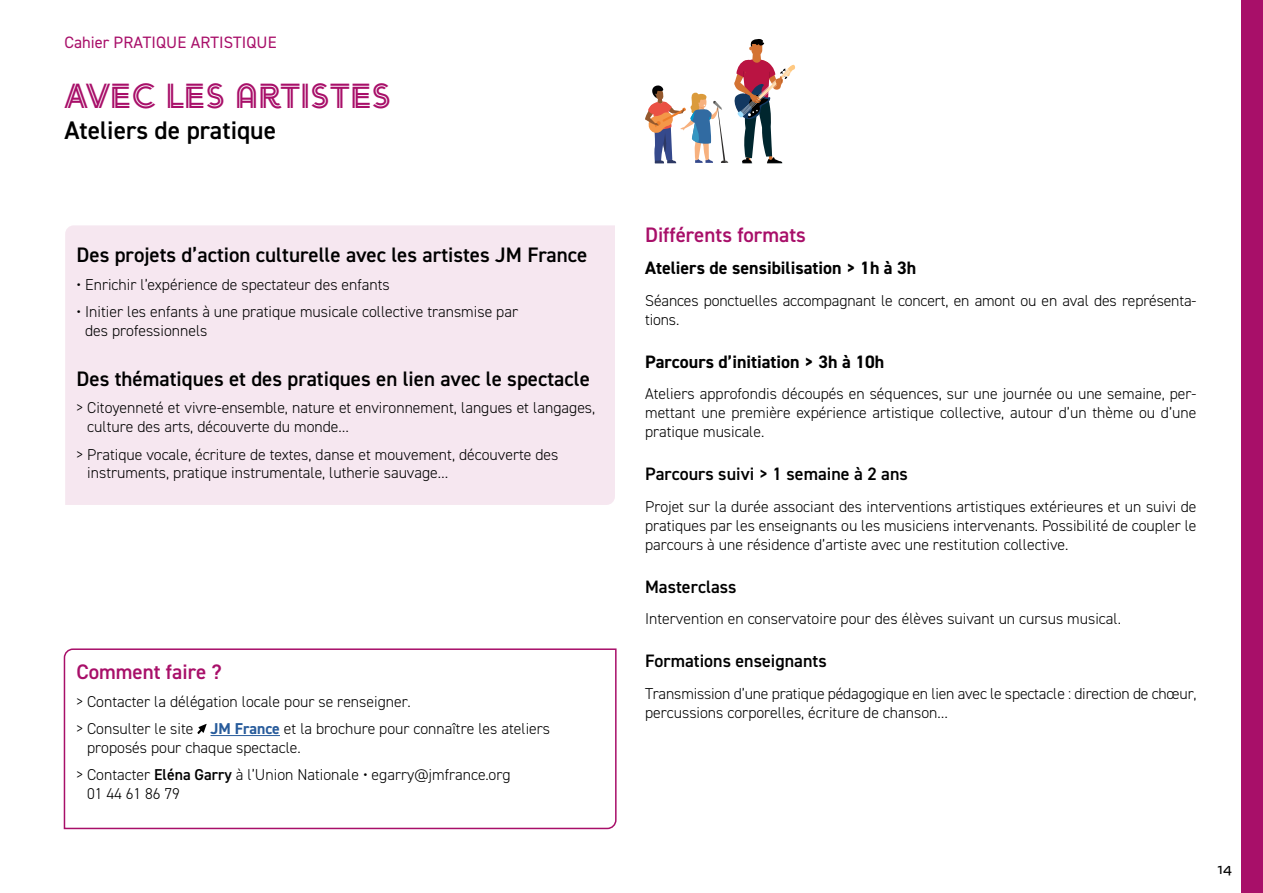
<style>
.page{position:relative;width:1263px;height:893px;background:#fff}
.page>*{position:absolute;margin:0;border:0;box-sizing:border-box;transform-origin:0 0}
.t1{font:34.5px "Arya Double";color:#a80f69}
.t2{font:600 25.5px "DIN2014";color:#000}
.t3{font:600 21px "DIN2014";color:#000}
.t4{font:600 21px "DIN2014";color:#a80f69}
.t5{font:600 18px "DIN2014";color:#000}
.t6{font:700 18px "DIN2014";color:#000}
.t7{font:16.5px "DIN2014";letter-spacing:.01em;color:#a80f69}
.t8{font:300 15.75px/18.9px "DIN2014";color:#000}
.t9{font:15px "Tisa Sans Pro";color:#000}
.s1{font-weight:700;color:#275b9b}
.s2{font-weight:600}
</style>
<div class="page">
<div style="left:1242px;top:0;width:21px;height:893px;background:#a80f69"></div>
<div style="left:65px;top:225px;width:550px;height:280px;background:#f6e7f0"></div>
<svg style="left:63px;top:648px;width:554px;height:182px"></svg>
<svg style="left:645px;top:39px;width:150px;height:125px"></svg>
<hr style="left:211px;top:735px;width:69px;height:1px;background:#275b9b">
<svg style="left:197px;top:724px;width:10px;height:10px"></svg>
<p class="t7" style="left:65px;top:32px;width:214px">Cahier PRATIQUE ARTISTIQUE</p>
<h1 class="t1" style="left:65px;top:75px;width:328px">AVEC LES ARTISTES</h1>
<h2 class="t2" style="left:65px;top:113px;width:213px">Ateliers de pratique</h2>
<h3 class="t3" style="left:77px;top:241px;width:512px">Des projets d’action culturelle avec les artistes JM France</h3>
<p class="t8" style="left:77px;top:275px;width:315px">• Enrichir l’expérience de spectateur des enfants</p>
<p class="t8" style="left:85px;top:302px;width:434px;text-indent:-9px">• Initier les enfants à une pratique musicale collective transmise par des professionnels</p>
<h3 class="t3" style="left:77px;top:365px;width:515px">Des thématiques et des pratiques en lien avec le spectacle</h3>
<p class="t8" style="left:87px;top:398px;width:510px;text-indent:-11px">&gt; Citoyenneté et vivre-ensemble, nature et environnement, langues et langages, culture des arts, découverte du monde…</p>
<p class="t8" style="left:87px;top:445px;width:473px;text-indent:-11px">&gt; Pratique vocale, écriture de textes, danse et mouvement, découverte des instruments, pratique instrumentale, lutherie sauvage…</p>
<h3 class="t4" style="left:76px;top:658px;width:147px">Comment faire ?</h3>
<p class="t8" style="left:76px;top:687px;width:475px;line-height:27.5px">&gt; Contacter la délégation locale pour se renseigner.<br>&gt; Consulter le site <span class="s1">JM France</span> et la brochure pour connaître les ateliers</p>
<p class="t8" style="left:76px;top:734px;width:436px;line-height:27.5px;text-indent:11px">proposés pour chaque spectacle.<br>&gt; Contacter <span class="s2">Eléna Garry</span> à l’Union Nationale • egarry@jmfrance.org</p>
<p class="t8" style="left:87px;top:784px;width:94px">01 44 61 86 79</p>
<h3 class="t4" style="left:645px;top:221px;width:162px">Différents formats</h3>
<p class="t6" style="left:645px;top:256px;width:273px">Ateliers de sensibilisation &gt; 1h à 3h</p>
<p class="t8" style="left:645px;top:291px;width:553px">Séances ponctuelles accompagnant le concert, en amont ou en aval des représenta&shy;tions.</p>
<p class="t6" style="left:645px;top:350px;width:241px">Parcours d’initiation &gt; 3h à 10h</p>
<p class="t8" style="left:645px;top:385px;width:553px;text-align:justify">Ateliers approfondis découpés en séquences, sur une journée ou une semaine, per&shy;mettant une première expérience artistique collective, autour d’un thème ou d’une pratique musicale.</p>
<p class="t5" style="left:645px;top:462px;width:264px">Parcours suivi &gt; 1 semaine à 2 ans</p>
<p class="t8" style="left:645px;top:497px;width:553px;text-align:justify">Projet sur la durée associant des interventions artistiques extérieures et un suivi de pratiques par les enseignants ou les musiciens intervenants. Possibilité de coupler le parcours à une résidence d’artiste avec une restitution collective.</p>
<p class="t5" style="left:645px;top:575px;width:93px">Masterclass</p>
<p class="t8" style="left:645px;top:610px;width:477px">Intervention en conservatoire pour des élèves suivant un cursus musical.</p>
<p class="t5" style="left:645px;top:649px;width:183px">Formations enseignants</p>
<p class="t8" style="left:645px;top:684px;width:553px">Transmission d’une pratique pédagogique en lien avec le spectacle : direction de chœur, percussions corporelles, écriture de chanson…</p>
<p class="t9" style="left:1217px;top:859px;width:16px">14</p>
</div>
